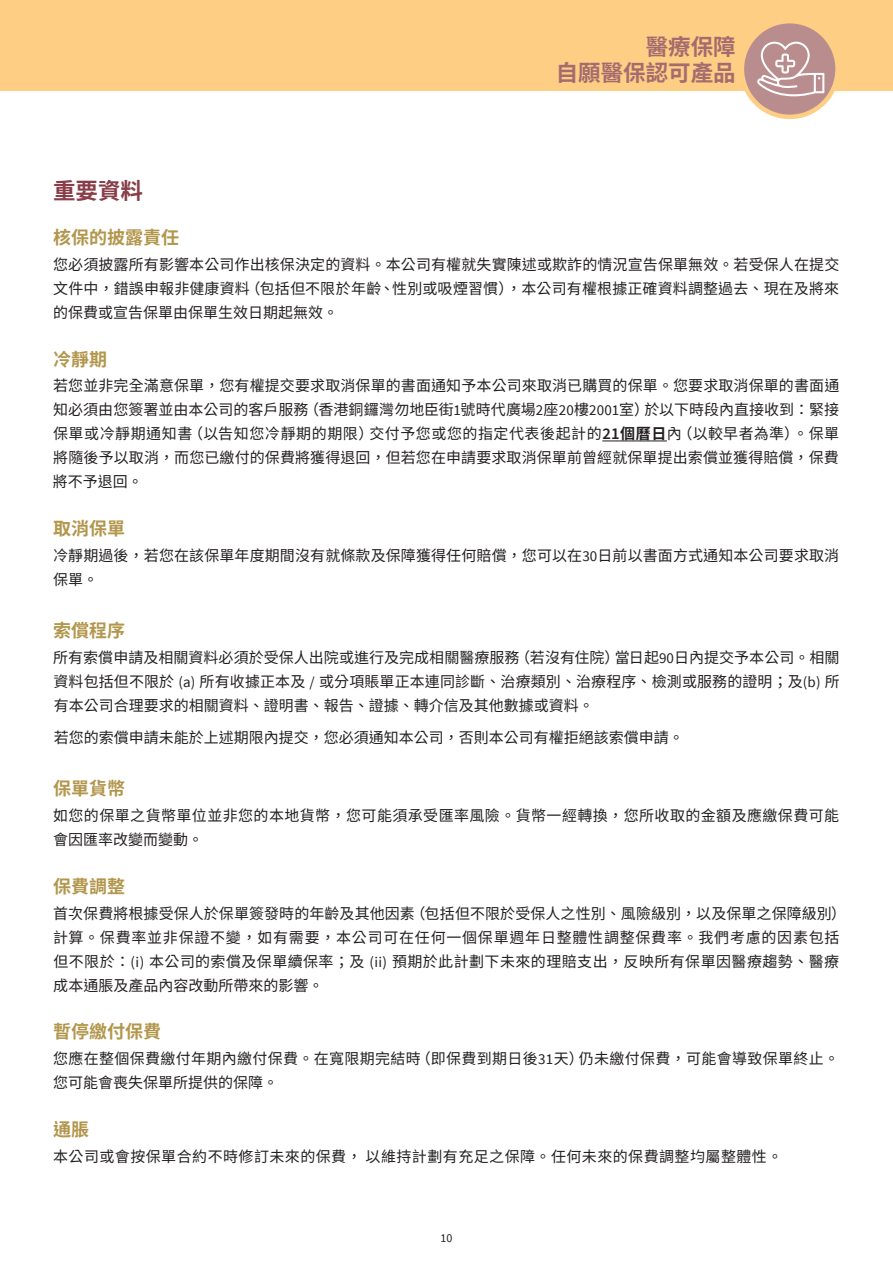
<style>
.page{position:relative;width:893px;height:1263px;background:#fff}
.page>*{position:absolute;margin:0;border:0;box-sizing:border-box;transform-origin:0 0}
.t1{font:700 22.5px/25.5px "Source Han Sans TW";color:#a46c6f;text-align:right}
.t2{font:700 22.5px "Source Han Sans TW";color:#883d48}
.t3{font:700 18px "Source Han Sans TW";color:#b2964c}
.t4{font:15px/24px "Source Han Sans TW";letter-spacing:.01em;color:#231f20;text-align:justify}
.t5{font:15px/24px "Source Han Sans TW";letter-spacing:.03em;color:#231f20}
.t6{font:12px "Source Sans Pro";color:#231f20}
.s1{font-family:"Source Sans Pro"}
.s2{font-family:"Source Sans Pro";font-weight:600;font-size:16.5px}
.s3{font-weight:700}
</style>
<div class="page">
<hr style="left:602px;top:441px;width:65px;height:1px;background:#231f20">
<div style="left:0;top:0;width:893px;height:90px;background:#fece84"></div>
<svg style="left:742px;top:21px;width:96px;height:96px;background:#c3968c"></svg>
<div style="left:740px;top:19px;width:100px;height:100px;border:4px solid #fece84;border-radius:50%"></div>
<svg style="left:757px;top:42px;width:67px;height:58px;background:#c7a4a5"></svg>
<h1 class="t1" style="left:556px;top:35px;width:181px">醫療保障<br>自願醫保認可產品</h1>
<h1 class="t2" style="left:53px;top:178px;width:92px">重要資料</h1>
<p class="t3" style="left:53px;top:228px;width:128px">核保的披露責任</p>
<p class="t4" style="left:53px;top:253px;width:788px">您必須披露所有影響本公司作出核保決定的資料。本公司有權就失實陳述或欺詐的情況宣告保單無效。若受保人在提交文件中，錯誤申報非健康資料（包括但不限於年齡、性別或吸煙習慣），本公司有權根據正確資料調整過去、現在及將來的保費或宣告保單由保單生效日期起無效。</p>
<p class="t3" style="left:53px;top:349px;width:55px">冷靜期</p>
<p class="t4" style="left:53px;top:374px;width:788px">若您並非完全滿意保單，您有權提交要求取消保單的書面通知予本公司來取消已購買的保單。您要求取消保單的書面通知必須由您簽署並由本公司的客戶服務（香港銅鑼灣勿地臣街<span class="s1">1</span>號時代廣場<span class="s1">2</span>座<span class="s1">20</span>樓<span class="s1">2001</span>室）於以下時段內直接收到：緊接保單或冷靜期通知書（以告知您冷靜期的期限）交付予您或您的指定代表後起計的<span class="s2">21</span><span class="s3">個曆日</span>內（以較早者為準）。保單將隨後予以取消，而您已繳付的保費將獲得退回，但若您在申請要求取消保單前曾經就保單提出索償並獲得賠償，保費將不予退回。</p>
<p class="t3" style="left:53px;top:519px;width:74px">取消保單</p>
<p class="t4" style="left:53px;top:544px;width:788px">冷靜期過後，若您在該保單年度期間沒有就條款及保障獲得任何賠償，您可以在<span class="s1">30</span>日前以書面方式通知本公司要求取消保單。</p>
<p class="t3" style="left:53px;top:620px;width:74px">索償程序</p>
<p class="t4" style="left:53px;top:645px;width:788px">所有索償申請及相關資料必須於受保人出院或進行及完成相關醫療服務（若沒有住院）當日起<span class="s1">90</span>日內提交予本公司。相關資料包括但不限於 <span class="s1">(a)</span> 所有收據正本及 <span class="s1">/</span> 或分項賬單正本連同診斷、治療類別、治療程序、檢測或服務的證明；及<span class="s1">(b)</span> 所有本公司合理要求的相關資料、證明書、報告、證據、轉介信及其他數據或資料。</p>
<p class="t4" style="left:54px;top:726px;width:632px">若您的索償申請未能於上述期限內提交，您必須通知本公司，否則本公司有權拒絕該索償申請。</p>
<p class="t3" style="left:53px;top:779px;width:74px">保單貨幣</p>
<p class="t5" style="left:53px;top:804px;width:788px">如您的保單之貨幣單位並非您的本地貨幣，您可能須承受匯率風險。貨幣一經轉換，您所收取的金額及應繳保費可能會因匯率改變而變動。</p>
<p class="t3" style="left:53px;top:876px;width:74px">保費調整</p>
<p class="t5" style="left:53px;top:901px;width:795px">首次保費將根據受保人於保單簽發時的年齡及其他因素（包括但不限於受保人之性別、風險級別，以及保單之保障級別）計算。保費率並非保證不變，如有需要，本公司可在任何一個保單週年日整體性調整保費率。我們考慮的因素包括但不限於：<span class="s1">(i)</span> 本公司的索償及保單續保率；及 <span class="s1">(ii)</span> 預期於此計劃下未來的理賠支出，反映所有保單因醫療趨勢、醫療成本通脹及產品內容改動所帶來的影響。</p>
<p class="t3" style="left:53px;top:1022px;width:110px">暫停繳付保費</p>
<p class="t4" style="left:53px;top:1047px;width:788px">您應在整個保費繳付年期內繳付保費。在寬限期完結時（即保費到期日後<span class="s1">31</span>天）仍未繳付保費，可能會導致保單終止。您可能會喪失保單所提供的保障。</p>
<p class="t3" style="left:53px;top:1119px;width:37px">通脹</p>
<p class="t5" style="left:53px;top:1144px;width:731px">本公司或會按保單合約不時修訂未來的保費，以維持計劃有充足之保障。任何未來的保費調整均屬整體性。</p>
<p class="t6" style="left:440px;top:1230px;width:13px">10</p>
</div>
